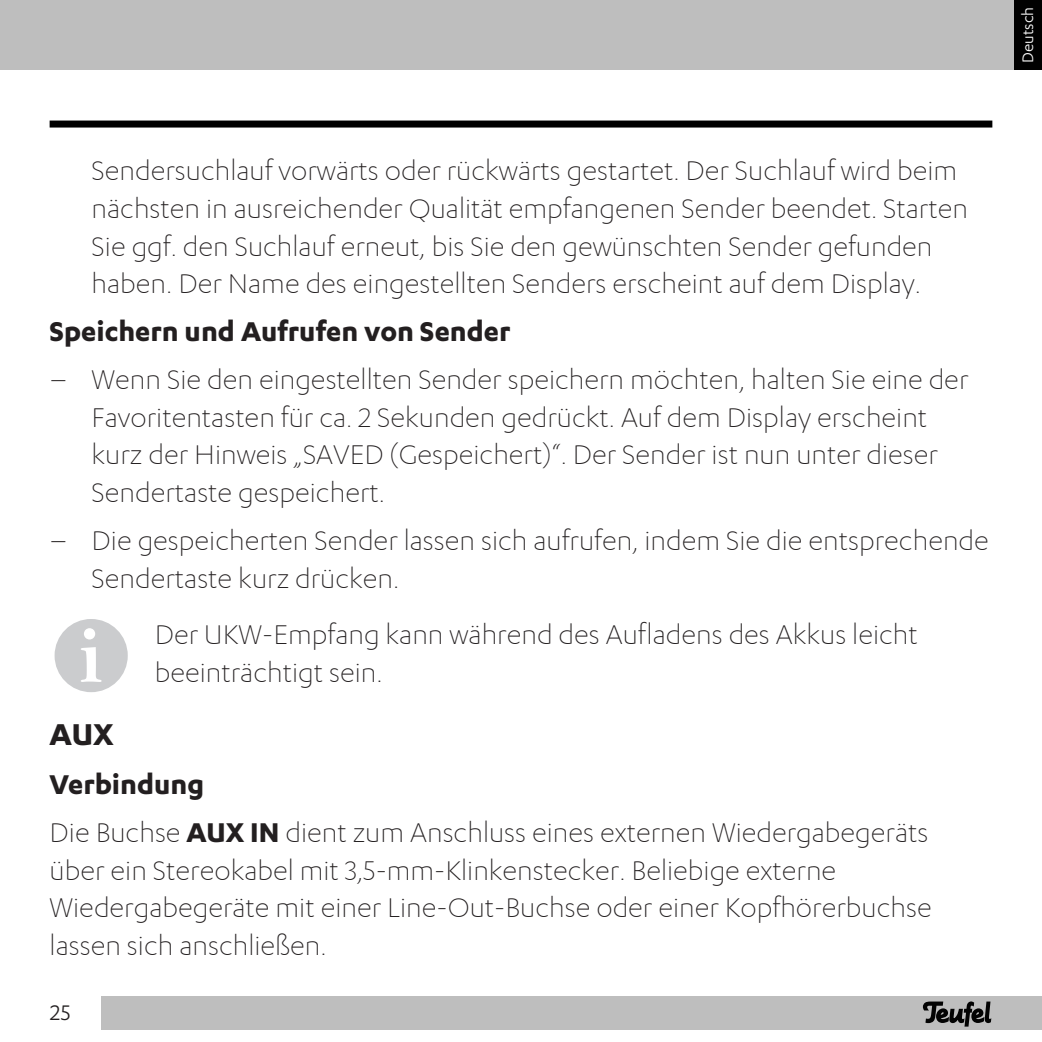
<style>
.page{position:relative;width:1042px;height:1042px;background:#fff}
.page>*{position:absolute;margin:0;border:0;box-sizing:border-box;transform-origin:0 0}
.Heading_2{font:700 35px "Karbon";color:#231f20}
.Text{font:300 31.5px/37.8px "Karbon";color:#231f20}
.Text-2{font:700 31.5px "Karbon";color:#231f20}
.t1{font:24.5px "Karbon";color:#231f20}
.t2{font:17.5px "Karbon";color:#fff}
.s1{font-weight:700}
</style>
<div class="page">
<div style="left:0;top:0;width:1015px;height:69px;background:#bebebe"></div>
<div style="left:50px;top:121px;width:942px;height:7px;background:#000"></div>
<div style="left:1014px;top:0;width:28px;height:69px;background:#000"></div>
<div style="left:101px;top:996px;width:941px;height:33px;background:#bebebe"></div>
<svg style="left:923px;top:1001px;width:68px;height:25px"></svg>
<div style="left:57px;top:621px;width:69px;height:69px;background:#cbccce;border-radius:50%"></div>
<div style="left:55px;top:619px;width:73px;height:73px;border:4px solid #cbccce;border-radius:50%"></div>
<svg style="left:81px;top:628px;width:21px;height:54px"></svg>
<p class="t2" style="left:1018px;top:63px;width:58px;rotate:-90deg">Deutsch</p>
<p class="Text" style="left:92px;top:152px;width:878px">Sendersuchlauf vorwärts oder rückwärts gestartet. Der Suchlauf wird beim nächsten in ausreichender Qualität empfangenen Sender beendet. Starten Sie ggf. den Suchlauf erneut, bis Sie den gewünschten Sender gefunden haben. Der Name des eingestellten Senders erscheint auf dem Display.</p>
<p class="Text-2" style="left:50px;top:313px;width:462px">Speichern und Aufrufen von Sender</p>
<p class="Text" style="left:92px;top:361px;width:878px;text-indent:-42px">– Wenn Sie den eingestellten Sender speichern möchten, halten Sie eine der Favoritentasten für ca. 2 Sekunden gedrückt. Auf dem Display erscheint kurz der Hinweis „SAVED (Gespeichert)“. Der Sender ist nun unter dieser Sendertaste gespeichert.</p>
<p class="Text" style="left:92px;top:522px;width:899px;text-indent:-42px">– Die gespeicherten Sender lassen sich aufrufen, indem Sie die entsprechende<br>Sendertaste kurz drücken.</p>
<p class="Text" style="left:155px;top:616px;width:764px">Der UKW-Empfang kann während des Aufladens des Akkus leicht beeinträchtigt sein.</p>
<p class="Heading_2" style="left:50px;top:714px;width:66px">AUX</p>
<p class="Text-2" style="left:50px;top:766px;width:156px">Verbindung</p>
<p class="Text" style="left:50px;top:813px;width:883px">Die Buchse <span class="s1">AUX IN</span> dient zum Anschluss eines externen Wiedergabegeräts über ein Stereokabel mit 3,5-mm-Klinkenstecker. Beliebige externe Wiedergabegeräte mit einer Line-Out-Buchse oder einer Kopfhörerbuchse lassen sich anschließen.</p>
<p class="t1" style="left:50px;top:999px;width:22px">25</p>
</div>
